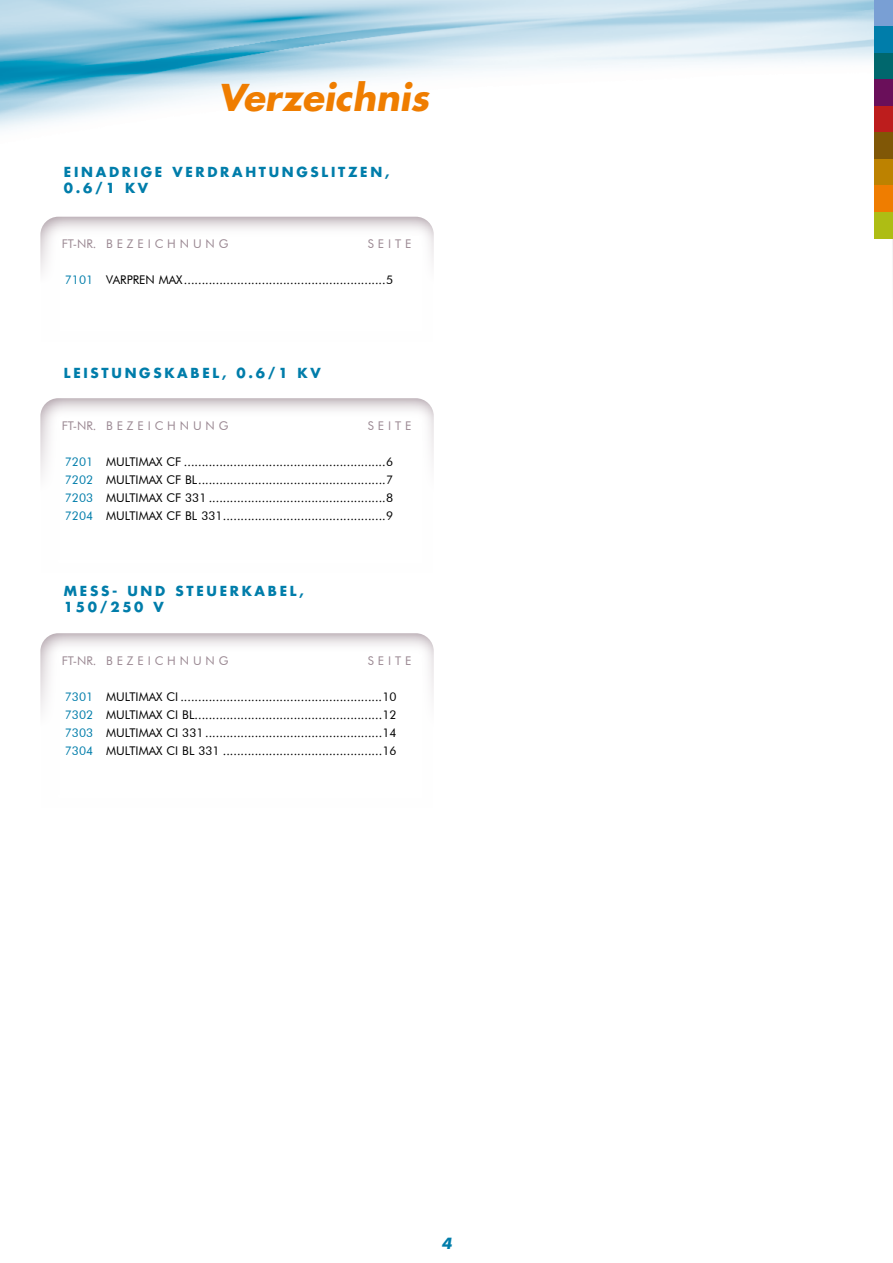
<style>
.page{position:relative;width:893px;height:1263px;background:#fff}
.page>*{position:absolute;margin:0;border:0;box-sizing:border-box;transform-origin:0 0}
.Normal_e{font:italic 700 36px "Futura";color:#ef7d00}
.t1{font:italic 700 15px "Futura";color:#007daa}
.t2{font:700 13.5px/16.2px "Futura Std";letter-spacing:.2em;color:#007daa}
.Normal_e-2{font:12px "Futura BT";color:#000}
.Normal_e-3{font:12px "Futura BT";color:#9c8a94}
.s1{color:#007daa}
</style>
<div class="page">
<img style="left:0;top:0;width:875px;height:194px">
<div style="left:875px;top:0;width:18px;height:26px;background:#799fd4"></div>
<div style="left:875px;top:106px;width:18px;height:27px;background:#bd1d1d"></div>
<div style="left:875px;top:53px;width:18px;height:26px;background:#00676d"></div>
<div style="left:875px;top:159px;width:18px;height:27px;background:#bd8200"></div>
<div style="left:875px;top:26px;width:18px;height:27px;background:#007daa"></div>
<div style="left:875px;top:133px;width:18px;height:26px;background:#805706"></div>
<div style="left:875px;top:79px;width:18px;height:27px;background:#6a0f5a"></div>
<div style="left:875px;top:186px;width:18px;height:26px;background:#ef7d00"></div>
<div style="left:875px;top:212px;width:18px;height:26px;background:#aebd14"></div>
<svg style="left:40px;top:216px;width:394px;height:57px"></svg>
<svg style="left:40px;top:398px;width:394px;height:79px"></svg>
<svg style="left:40px;top:633px;width:394px;height:79px"></svg>
<p class="Normal_e" style="left:218px;top:72px;width:212px">Verzeichnis</p>
<p class="t2" style="left:64px;top:164px;width:327px">EINADRIGE VERDRAHTUNGSLITZEN,<br>0.6/1 KV</p>
<p class="Normal_e-3" style="left:62px;top:237px;width:168px">FT-NR. B E Z E I C H N U N G</p>
<p class="Normal_e-3" style="left:368px;top:237px;width:45px">S E I T E</p>
<p class="Normal_e-2" style="left:65px;top:273px;width:330px"><span class="s1">7101</span> VARPREN MAX.........................................................5</p>
<p class="t2" style="left:64px;top:365px;width:258px">LEISTUNGSKABEL, 0.6/1 KV</p>
<p class="Normal_e-3" style="left:62px;top:418px;width:168px">FT-NR. B E Z E I C H N U N G</p>
<p class="Normal_e-3" style="left:368px;top:418px;width:45px">S E I T E</p>
<p class="Normal_e-2" style="left:65px;top:454px;width:330px"><span class="s1">7201</span> MULTIMAX CF .........................................................6</p>
<p class="Normal_e-2" style="left:65px;top:472px;width:330px"><span class="s1">7202</span> MULTIMAX CF BL.....................................................7</p>
<p class="Normal_e-2" style="left:65px;top:490px;width:330px"><span class="s1">7203</span> MULTIMAX CF 331 ..................................................8</p>
<p class="Normal_e-2" style="left:65px;top:508px;width:330px"><span class="s1">7204</span> MULTIMAX CF BL 331..............................................9</p>
<p class="t2" style="left:64px;top:582px;width:241px">MESS- UND STEUERKABEL,<br>150/250 V</p>
<p class="Normal_e-3" style="left:62px;top:653px;width:168px">FT-NR. B E Z E I C H N U N G</p>
<p class="Normal_e-3" style="left:368px;top:653px;width:45px">S E I T E</p>
<p class="Normal_e-2" style="left:65px;top:689px;width:333px"><span class="s1">7301</span> MULTIMAX CI .........................................................10</p>
<p class="Normal_e-2" style="left:65px;top:707px;width:333px"><span class="s1">7302</span> MULTIMAX CI BL.....................................................12</p>
<p class="Normal_e-2" style="left:65px;top:725px;width:333px"><span class="s1">7303</span> MULTIMAX CI 331..................................................14</p>
<p class="Normal_e-2" style="left:65px;top:743px;width:333px"><span class="s1">7304</span> MULTIMAX CI BL 331 .............................................16</p>
<p class="t1" style="left:441px;top:1232px;width:12px">4</p>
</div>
